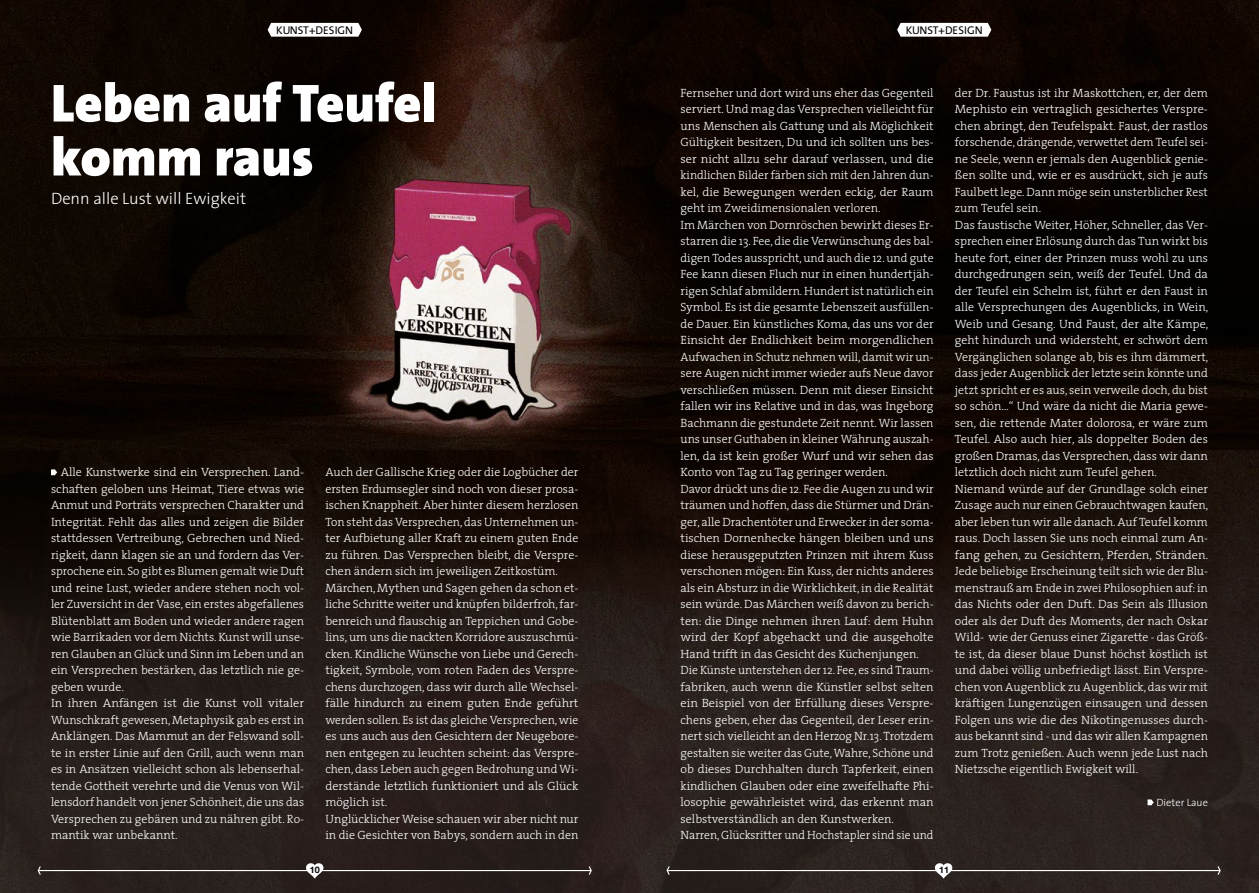
<style>
.page{position:relative;width:1259px;height:893px;background:#fff}
.page>*{position:absolute;margin:0;border:0;box-sizing:border-box;transform-origin:0 0}
.t1{font:900 54px/54px "The Sans";color:#fff}
.t2{font:300 16.5px "The Sans";color:#fff}
.t3{font:300 12px/16.5px "The Serif";color:#fff}
.t4{font:11.25px "The Sans";letter-spacing:-.005em;color:#000}
.t5{font:300 10.5px "The Sans";color:#fff}
.t6{font:700 9px "Helvetica Neue";color:#000}
</style>
<div class="page">
<img style="left:0;top:0;width:1259px;height:893px">
<svg style="left:51px;top:469px;width:6px;height:6px"></svg>
<svg style="left:1147px;top:799px;width:6px;height:6px"></svg>
<svg style="left:38px;top:863px;width:554px;height:16px;background:#3a3230"></svg>
<svg style="left:666px;top:863px;width:554px;height:16px;background:#3d3633"></svg>
<svg style="left:897px;top:23px;width:94px;height:14px"></svg>
<svg style="left:268px;top:23px;width:94px;height:14px"></svg>
<p class="t4" style="left:276px;top:20px;width:78px">KUNST+DESIGN</p>
<p class="t4" style="left:906px;top:20px;width:78px">KUNST+DESIGN</p>
<h1 class="t1" style="left:51px;top:75px;width:387px">Leben auf Teufel komm raus</h1>
<h2 class="t2" style="left:51px;top:185px;width:197px">Denn alle Lust will Ewigkeit</h2>
<p class="t3" style="left:51px;top:464px;width:254px;text-indent:10px">Alle Kunstwerke sind ein Versprechen. Land&shy;schaften geloben uns Heimat, Tiere etwas wie Anmut und Porträts versprechen Charakter und Integrität. Fehlt das alles und zeigen die Bilder stattdessen Vertreibung, Gebrechen und Nied&shy;rigkeit, dann klagen sie an und fordern das Ver&shy;sprochene ein. So gibt es Blumen gemalt wie Duft und reine Lust, wieder andere stehen noch vol&shy;ler Zuversicht in der Vase, ein erstes abgefallenes Blütenblatt am Boden und wieder andere ragen wie Barrikaden vor dem Nichts. Kunst will unse&shy;ren Glauben an Glück und Sinn im Leben und an ein Versprechen bestärken, das letztlich nie ge&shy;geben wurde.<br>In ihren Anfängen ist die Kunst voll vitaler Wunschkraft gewesen, Metaphysik gab es erst in Anklängen. Das Mammut an der Felswand soll&shy;te in erster Linie auf den Grill, auch wenn man es in Ansätzen vielleicht schon als lebenserhal&shy;tende Gottheit verehrte und die Venus von Wil&shy;lensdorf handelt von jener Schönheit, die uns das Versprechen zu gebären und zu nähren gibt. Ro&shy;mantik war unbekannt.</p>
<p class="t3" style="left:325px;top:464px;width:254px">Auch der Gallische Krieg oder die Logbücher der ersten Erdumsegler sind noch von dieser prosa&shy;ischen Knappheit. Aber hinter diesem herzlosen Ton steht das Versprechen, das Unternehmen un&shy;ter Aufbietung aller Kraft zu einem guten Ende zu führen. Das Versprechen bleibt, die Verspre&shy;chen ändern sich im jeweiligen Zeitkostüm.<br>Märchen, Mythen und Sagen gehen da schon et&shy;liche Schritte weiter und knüpfen bilderfroh, far&shy;benreich und flauschig an Teppichen und Gobe&shy;lins, um uns die nackten Korridore auszuschmü&shy;cken. Kindliche Wünsche von Liebe und Gerech&shy;tigkeit, Symbole, vom roten Faden des Verspre&shy;chens durchzogen, dass wir durch alle Wechsel&shy;fälle hindurch zu einem guten Ende geführt werden sollen. Es ist das gleiche Versprechen, wie es uns auch aus den Gesichtern der Neugebore&shy;nen entgegen zu leuchten scheint: das Verspre&shy;chen, dass Leben auch gegen Bedrohung und Wi&shy;derstände letztlich funktioniert und als Glück möglich ist.<br>Unglücklicher Weise schauen wir aber nicht nur in die Gesichter von Babys, sondern auch in den</p>
<p class="t6" style="left:310px;top:863px;width:12px">10</p>
<p class="t3" style="left:680px;top:85px;width:254px">Fernseher und dort wird uns eher das Gegenteil serviert. Und mag das Versprechen vielleicht für uns Menschen als Gattung und als Möglichkeit Gültigkeit besitzen, Du und ich sollten uns bes&shy;ser nicht allzu sehr darauf verlassen, und die kindlichen Bilder färben sich mit den Jahren dun&shy;kel, die Bewegungen werden eckig, der Raum geht im Zweidimensionalen verloren.<br>Im Märchen von Dornröschen bewirkt dieses Er&shy;starren die 13. Fee, die die Verwünschung des bal&shy;digen Todes ausspricht, und auch die 12. und gute Fee kann diesen Fluch nur in einen hundertjäh&shy;rigen Schlaf abmildern. Hundert ist natürlich ein Symbol. Es ist die gesamte Lebenszeit ausfüllen&shy;de Dauer. Ein künstliches Koma, das uns vor der Einsicht der Endlichkeit beim morgendlichen Aufwachen in Schutz nehmen will, damit wir un&shy;sere Augen nicht immer wieder aufs Neue davor verschließen müssen. Denn mit dieser Einsicht fallen wir ins Relative und in das, was Ingeborg Bachmann die gestundete Zeit nennt. Wir lassen uns unser Guthaben in kleiner Währung auszah&shy;len, da ist kein großer Wurf und wir sehen das Konto von Tag zu Tag geringer werden.<br>Davor drückt uns die 12. Fee die Augen zu und wir träumen und hoffen, dass die Stürmer und Drän&shy;ger, alle Drachentöter und Erwecker in der soma&shy;tischen Dornenhecke hängen bleiben und uns diese herausgeputzten Prinzen mit ihrem Kuss verschonen mögen: Ein Kuss, der nichts anderes als ein Absturz in die Wirklichkeit, in die Realität sein würde. Das Märchen weiß davon zu berich&shy;ten: die Dinge nehmen ihren Lauf: dem Huhn wird der Kopf abgehackt und die ausgeholte Hand trifft in das Gesicht des Küchenjungen.<br>Die Künste unterstehen der 12. Fee, es sind Traum&shy;fabriken, auch wenn die Künstler selbst selten ein Beispiel von der Erfüllung dieses Verspre&shy;chens geben, eher das Gegenteil, der Leser erin&shy;nert sich vielleicht an den Herzog Nr.13. Trotzdem gestalten sie weiter das Gute, Wahre, Schöne und ob dieses Durchhalten durch Tapferkeit, einen kindlichen Glauben oder eine zweifelhafte Phi&shy;losophie gewährleistet wird, das erkennt man selbstverständlich an den Kunstwerken.<br>Narren, Glücksritter und Hochstapler sind sie und</p>
<p class="t3" style="left:955px;top:85px;width:255px">der Dr. Faustus ist ihr Maskottchen, er, der dem Mephisto ein vertraglich gesichertes Verspre&shy;chen abringt, den Teufelspakt. Faust, der rastlos forschende, drängende, verwettet dem Teufel sei&shy;ne Seele, wenn er jemals den Augenblick genie&shy;ßen sollte und, wie er es ausdrückt, sich je aufs Faulbett lege. Dann möge sein unsterblicher Rest zum Teufel sein.<br>Das faustische Weiter, Höher, Schneller, das Ver&shy;sprechen einer Erlösung durch das Tun wirkt bis heute fort, einer der Prinzen muss wohl zu uns durchgedrungen sein, weiß der Teufel. Und da der Teufel ein Schelm ist, führt er den Faust in alle Versprechungen des Augenblicks, in Wein, Weib und Gesang. Und Faust, der alte Kämpe, geht hindurch und widersteht, er schwört dem Vergänglichen solange ab, bis es ihm dämmert, dass jeder Augenblick der letzte sein könnte und jetzt spricht er es aus, sein verweile doch, du bist so schön…“ Und wäre da nicht die Maria gewe&shy;sen, die rettende Mater dolorosa, er wäre zum Teufel. Also auch hier, als doppelter Boden des großen Dramas, das Versprechen, dass wir dann letztlich doch nicht zum Teufel gehen.<br>Niemand würde auf der Grundlage solch einer Zusage auch nur einen Gebrauchtwagen kaufen, aber leben tun wir alle danach. Auf Teufel komm raus. Doch lassen Sie uns noch einmal zum An&shy;fang gehen, zu Gesichtern, Pferden, Stränden.<br>Jede beliebige Erscheinung teilt sich wie der Blu&shy;menstrauß am Ende in zwei Philosophien auf: in das Nichts oder den Duft. Das Sein als Illusion oder als der Duft des Moments, der nach Oskar Wild- wie der Genuss einer Zigarette - das Größ&shy;te ist, da dieser blaue Dunst höchst köstlich ist und dabei völlig unbefriedigt lässt. Ein Verspre&shy;chen von Augenblick zu Augenblick, das wir mit kräftigen Lungenzügen einsaugen und dessen Folgen uns wie die des Nikotingenusses durch&shy;aus bekannt sind - und das wir allen Kampagnen zum Trotz genießen. Auch wenn jede Lust nach Nietzsche eigentlich Ewigkeit will.</p>
<p class="t5" style="left:1156px;top:794px;width:53px">Dieter Laue</p>
<p class="t6" style="left:939px;top:863px;width:12px">11</p>
</div>
